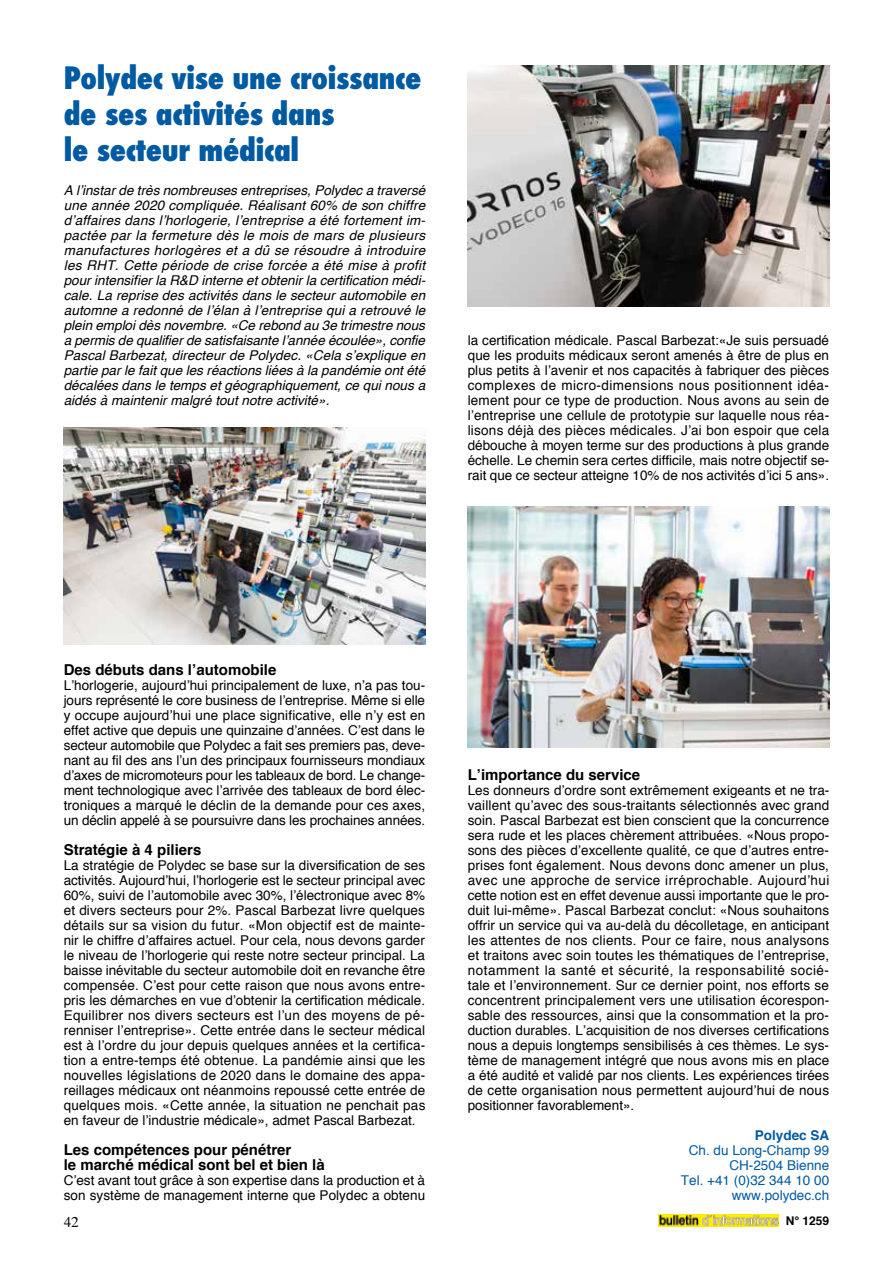
<style>
.page{position:relative;width:893px;height:1263px;background:#fff}
.page>*{position:absolute;margin:0;border:0;box-sizing:border-box;transform-origin:0 0}
.t1{font:800 condensed 30px/36px "Futura";letter-spacing:-.01em;color:#005aa2}
.t2{font:700 15px/15px "Helvetica";color:#000}
.t3{font:13.5px/15px "Helvetica";color:#000;text-align:justify}
.t4{font:italic 13.5px/15px "Helvetica";color:#000;text-align:justify}
.t5{font:13.5px/15px "Helvetica";color:#005aa2;text-align:right}
.t6{font:700 13.5px "Helvetica";color:#005aa2}
.t7{font:700 12px "Helvetica";color:#000}
</style>
<div class="page">
<img style="left:658px;top:1215px;width:120px;height:11px">
<img style="left:64px;top:427px;width:361px;height:217px">
<img style="left:468px;top:66px;width:361px;height:240px">
<img style="left:468px;top:507px;width:361px;height:241px">
<h1 class="t1" style="left:64px;top:60px;width:359px">Polydec vise une croissance de ses activités dans<br>le secteur médical</h1>
<p class="t4" style="left:64px;top:183px;width:363px">A l’instar de très nombreuses entreprises, Polydec a traversé une année 2020 compliquée. Réalisant 60% de son chiffre d’affaires dans l’horlogerie, l’entreprise a été fortement im&shy;pactée par la fermeture dès le mois de mars de plusieurs manufactures horlogères et a dû se résoudre à introduire les RHT. Cette période de crise forcée a été mise à profit pour intensifier la R&amp;D interne et obtenir la certification médi&shy;cale. La reprise des activités dans le secteur automobile en automne a redonné de l’élan à l’entreprise qui a retrouvé le plein emploi dès novembre. «Ce rebond au 3e trimestre nous a permis de qualifier de satisfaisante l’année écoulée», confie Pascal Barbezat, directeur de Polydec. «Cela s’explique en partie par le fait que les réactions liées à la pandémie ont été décalées dans le temps et géographiquement, ce qui nous a aidés à maintenir malgré tout notre activité».</p>
<p class="t3" style="left:468px;top:333px;width:363px">la certification médicale. Pascal Barbezat:«Je suis persuadé que les produits médicaux seront amenés à être de plus en plus petits à l’avenir et nos capacités à fabriquer des pièces complexes de micro-dimensions nous positionnent idéa&shy;lement pour ce type de production. Nous avons au sein de l’entreprise une cellule de prototypie sur laquelle nous réa&shy;lisons déjà des pièces médicales. J’ai bon espoir que cela débouche à moyen terme sur des productions à plus grande échelle. Le chemin sera certes difficile, mais notre objectif se&shy;rait que ce secteur atteigne 10% de nos activités d’ici 5 ans».</p>
<p class="t2" style="left:64px;top:662px;width:214px">Des débuts dans l’automobile</p>
<p class="t3" style="left:64px;top:678px;width:363px">L’horlogerie, aujourd’hui principalement de luxe, n’a pas tou&shy;jours représenté le core business de l’entreprise. Même si elle y occupe aujourd’hui une place significative, elle n’y est en effet active que depuis une quinzaine d’années. C’est dans le secteur automobile que Polydec a fait ses premiers pas, deve&shy;nant au fil des ans l’un des principaux fournisseurs mondiaux d’axes de micromoteurs pour les tableaux de bord. Le change&shy;ment technologique avec l’arrivée des tableaux de bord élec&shy;troniques a marqué le déclin de la demande pour ces axes, un déclin appelé à se poursuivre dans les prochaines années.</p>
<p class="t2" style="left:64px;top:842px;width:139px">Stratégie à 4 piliers</p>
<p class="t3" style="left:64px;top:858px;width:363px">La stratégie de Polydec se base sur la diversification de ses activités. Aujourd’hui, l’horlogerie est le secteur principal avec 60%, suivi de l’automobile avec 30%, l’électronique avec 8% et divers secteurs pour 2%. Pascal Barbezat livre quelques détails sur sa vision du futur. «Mon objectif est de mainte&shy;nir le chiffre d’affaires actuel. Pour cela, nous devons garder le niveau de l’horlogerie qui reste notre secteur principal. La baisse inévitable du secteur automobile doit en revanche être compensée. C’est pour cette raison que nous avons entre&shy;pris les démarches en vue d’obtenir la certification médicale.<br>Equilibrer nos divers secteurs est l’un des moyens de pé&shy;renniser l’entreprise». Cette entrée dans le secteur médical est à l’ordre du jour depuis quelques années et la certifica&shy;tion a entre-temps été obtenue. La pandémie ainsi que les nouvelles législations de 2020 dans le domaine des appa&shy;reillages médicaux ont néanmoins repoussé cette entrée de quelques mois. «Cette année, la situation ne penchait pas en faveur de l’industrie médicale», admet Pascal Barbezat.</p>
<p class="t2" style="left:64px;top:1142px;width:262px">Les compétences pour pénétrer<br>le marché médical sont bel et bien là</p>
<p class="t3" style="left:64px;top:1173px;width:363px">C’est avant tout grâce à son expertise dans la production et à son système de management interne que Polydec a obtenu</p>
<p class="t2" style="left:468px;top:767px;width:174px">L’importance du service</p>
<p class="t3" style="left:468px;top:783px;width:363px">Les donneurs d’ordre sont extrêmement exigeants et ne tra&shy;vaillent qu’avec des sous-traitants sélectionnés avec grand soin. Pascal Barbezat est bien conscient que la concurrence sera rude et les places chèrement attribuées. «Nous propo&shy;sons des pièces d’excellente qualité, ce que d’autres entre&shy;prises font également. Nous devons donc amener un plus, avec une approche de service irréprochable. Aujourd’hui cette notion est en effet devenue aussi importante que le pro&shy;duit lui-même». Pascal Barbezat conclut: «Nous souhaitons offrir un service qui va au-delà du décolletage, en anticipant les attentes de nos clients. Pour ce faire, nous analysons et traitons avec soin toutes les thématiques de l’entreprise, notamment la santé et sécurité, la responsabilité socié&shy;tale et l’environnement. Sur ce dernier point, nos efforts se concentrent principalement vers une utilisation écorespon&shy;sable des ressources, ainsi que la consommation et la pro&shy;duction durables. L’acquisition de nos diverses certifications nous a depuis longtemps sensibilisés à ces thèmes. Le sys&shy;tème de management intégré que nous avons mis en place a été audité et validé par nos clients. Les expériences tirées de cette organisation nous permettent aujourd’hui de nous positionner favorablement».</p>
<p class="t6" style="left:755px;top:1124px;width:76px">Polydec SA</p>
<p class="t5" style="left:681px;top:1143px;width:150px">Ch. du Long-Champ 99<br>CH-2504 Bienne<br>Tel. +41 (0)32 344 10 00 www.polydec.ch</p>
<p class="t7" style="left:786px;top:1211px;width:45px">N° 1259</p>
</div>
